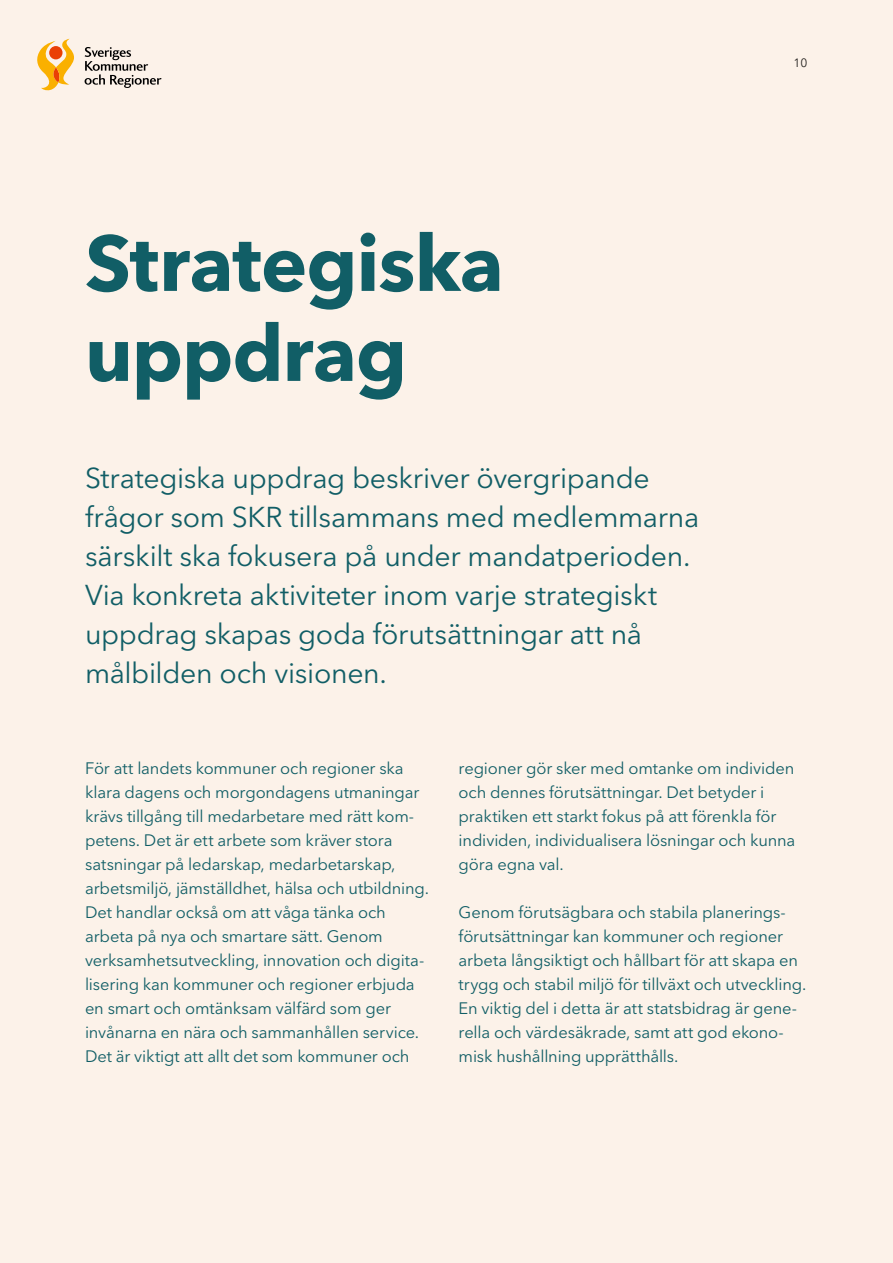
<style>
.page{position:relative;width:893px;height:1263px;background:#fcf2e9}
.page>*{position:absolute;margin:0;border:0;box-sizing:border-box;transform-origin:0 0}
.t1{font:700 78px/90px "Avenir Next LT Pro";letter-spacing:-.015em;color:#115e66}
.t2{font:28.5px/39px "Avenir Next LT Pro";letter-spacing:-.01em;color:#115e66}
.Brödtext{font:16.5px/24px "Avenir Next LT Pro";letter-spacing:-.01em;color:#115e66}
.Punktlista{font:12px "Avenir Next LT Pro";color:#262421}
</style>
<div class="page">
<svg style="left:37px;top:39px;width:37px;height:51px"></svg>
<svg style="left:85px;top:47px;width:77px;height:41px"></svg>
<p class="t1" style="left:85px;top:218px;width:420px">Strategiska uppdrag</p>
<p class="t2" style="left:85px;top:459px;width:616px">Strategiska uppdrag beskriver övergripande frågor som SKR tillsammans med medlemmarna särskilt ska fokusera på under mandatperioden.<br>Via konkreta aktiviteter inom varje strategiskt uppdrag skapas goda förutsättningar att nå målbilden och visionen.</p>
<p class="Punktlista" style="left:793px;top:56px;width:15px">10</p>
<p class="Brödtext" style="left:85px;top:756px;width:345px">För att landets kommuner och regioner ska klara dagens och morgondagens utmaningar krävs tillgång till medarbetare med rätt kom&shy;petens. Det är ett arbete som kräver stora satsningar på ledarskap, medarbetarskap, arbetsmiljö, jämställdhet, hälsa och utbildning.</p>
<p class="Brödtext" style="left:85px;top:900px;width:341px">Det handlar också om att våga tänka och arbeta på nya och smartare sätt. Genom verksamhetsutveckling, innovation och digita&shy;lisering kan kommuner och regioner erbjuda en smart och omtänksam välfärd som ger invånarna en nära och sammanhållen service.<br>Det är viktigt att allt det som kommuner och</p>
<p class="Brödtext" style="left:459px;top:756px;width:338px">regioner gör sker med omtanke om individen och dennes förutsättningar. Det betyder i praktiken ett starkt fokus på att förenkla för individen, individualisera lösningar och kunna göra egna val.</p>
<p class="Brödtext" style="left:459px;top:900px;width:349px">Genom förutsägbara och stabila planerings&shy;förutsättningar kan kommuner och regioner arbeta långsiktigt och hållbart för att skapa en trygg och stabil miljö för tillväxt och utveckling.<br>En viktig del i detta är att statsbidrag är gene&shy;rella och värdesäkrade, samt att god ekono&shy;misk hushållning upprätthålls.</p>
</div>
